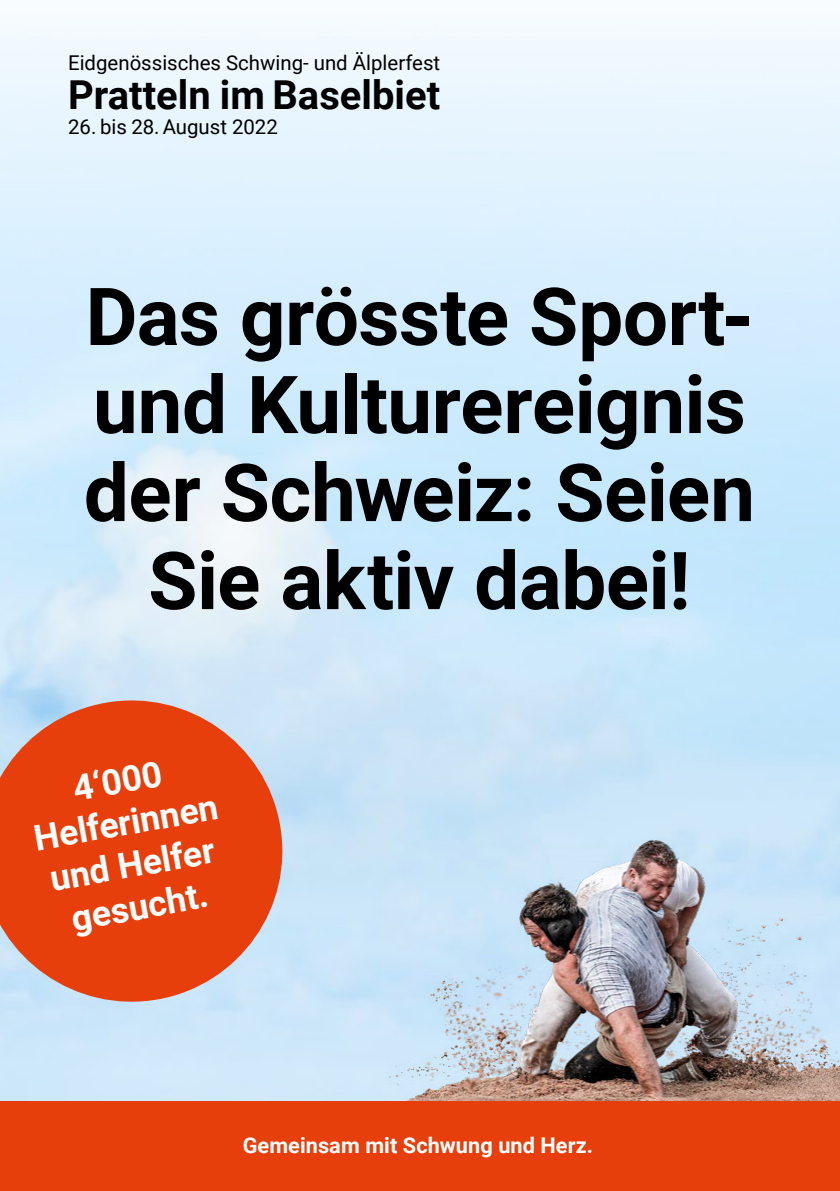
<style>
.page{position:relative;width:840px;height:1191px;background:#fff}
.page>*{position:absolute;margin:0;border:0;box-sizing:border-box;transform-origin:0 0}
.t1{font:700 80px "Roboto";letter-spacing:-.005em;color:#000}
.t2{font:700 39.8px "Roboto";color:#000}
.t3{font:700 35.4px/42.6px "Roboto";color:#fff;text-align:center}
.t4{font:700 21.6px "Roboto";letter-spacing:.005em;color:#fff}
.t5{font:20.4px "Roboto";color:#000}
</style>
<div class="page">
<img style="left:387px;top:821px;width:452px;height:280px">
<div style="left:0;top:1101px;width:839px;height:90px;background:#e73f0c"></div>
<svg style="left:0;top:688px;width:294px;height:325px;background:#de6c4c"></svg>
<p class="t5" style="left:68px;top:49px;width:373px">Eidgenössisches Schwing- und Älplerfest</p>
<p class="t2" style="left:68px;top:67px;width:373px">Pratteln im Baselbiet</p>
<p class="t5" style="left:68px;top:113px;width:211px">26. bis 28. August 2022</p>
<p class="t1" style="left:85px;top:260px;width:669px">Das grösste Sport-</p>
<p class="t1" style="left:93px;top:348px;width:654px">und Kulturereignis</p>
<p class="t1" style="left:84px;top:436px;width:672px">der Schweiz: Seien</p>
<p class="t1" style="left:148px;top:524px;width:543px">Sie aktiv dabei!</p>
<p class="t3" style="left:23px;top:774px;width:188px;rotate:-10deg">4‘000<br>Helferinnen und Helfer gesucht.</p>
<p class="t4" style="left:242px;top:1130px;width:352px">Gemeinsam mit Schwung und Herz.</p>
</div>
